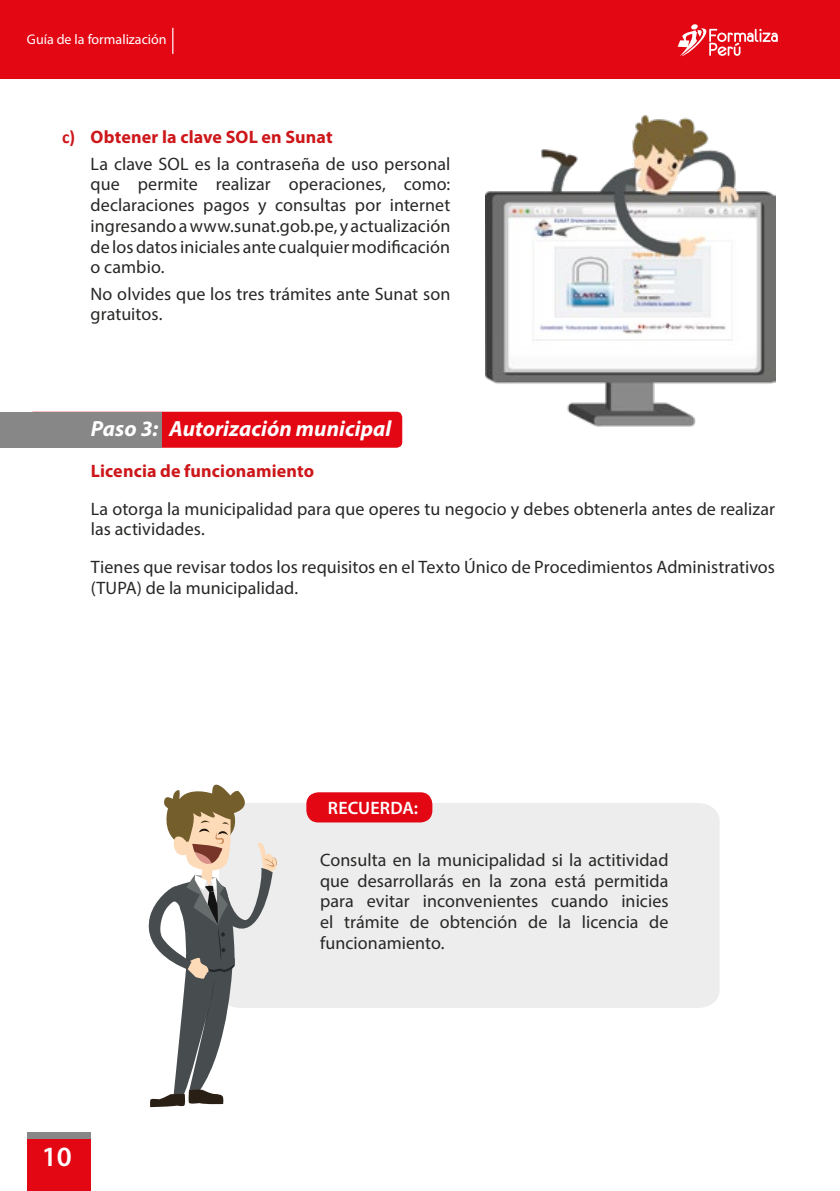
<style>
.page{position:relative;width:840px;height:1191px;background:#fff}
.page>*{position:absolute;margin:0;border:0;box-sizing:border-box;transform-origin:0 0}
.t1{font:600 28px "Myriad Pro";color:#fff}
.t2{font:italic 700 22px "Myriad Pro";letter-spacing:.005em;color:#fff}
.t3{font:18px/20.6px "Myriad Pro";letter-spacing:.005em;color:#272726}
.t4{font:700 18px "Myriad Pro";letter-spacing:.005em;color:#cd171a}
.t5{font:600 18px "Myriad Pro";letter-spacing:.01em;color:#fff}
.t6{font:14px "Myriad Pro";color:#fff}
.s1{font-family:"Calibri";font-weight:700;color:#cd171a}
.s2{font-weight:700;color:#cd171a}
</style>
<div class="page">
<div style="left:0;top:0;width:839px;height:78px;background:#e30613"></div>
<svg style="left:172px;top:28px;width:1px;height:26px"></svg>
<svg style="left:690px;top:24px;width:7px;height:6px"></svg>
<svg style="left:677px;top:27px;width:100px;height:29px"></svg>
<div style="left:27px;top:1138px;width:64px;height:53px;background:#e30613"></div>
<div style="left:27px;top:1132px;width:64px;height:6px;background:#878787"></div>
<div style="left:28px;top:412px;width:374px;height:36px;background:#e30613;border-radius:6px"></div>
<div style="left:0;top:412px;width:162px;height:36px;background:#878787"></div>
<hr style="left:839px;top:96px;width:1px;height:36px;background:#878787">
<hr style="left:839px;top:414px;width:1px;height:36px;background:#878787">
<img style="left:485px;top:115px;width:289px;height:312px">
<div style="left:277px;top:803px;width:442px;height:205px;background:#ededed"></div>
<div style="left:306px;top:792px;width:126px;height:30px;background:#e30613;border-radius:12px"></div>
<svg style="left:148px;top:784px;width:129px;height:323px"></svg>
<p class="t6" style="left:27px;top:31px;width:141px">Guía de la formalización</p>
<p class="t3" style="left:90px;top:124px;width:361px;line-height:26.4px;text-indent:-28px"><span class="s1">c)</span> <span class="s2">Obtener la clave SOL en Sunat<br></span>La clave SOL es la contraseña de uso personal</p>
<p class="t3" style="left:90px;top:174px;width:361px;text-align:justify">que permite realizar operaciones, como: declaraciones pagos y consultas por internet ingresando a www.sunat.gob.pe, y actualización de los datos iniciales ante cualquier modificación o cambio.</p>
<p class="t3" style="left:90px;top:283px;width:361px">No olvides que los tres trámites ante Sunat son gratuitos.</p>
<p class="t2" style="left:91px;top:414px;width:302px">Paso 3: Autorización municipal</p>
<p class="t4" style="left:91px;top:459px;width:225px">Licencia de funcionamiento</p>
<p class="t3" style="left:91px;top:498px;width:685px">La otorga la municipalidad para que operes tu negocio y debes obtenerla antes de realizar las actividades.</p>
<p class="t3" style="left:91px;top:556px;width:685px">Tienes que revisar todos los requisitos en el Texto Único de Procedimientos Administrativos (TUPA) de la municipalidad.</p>
<p class="t5" style="left:328px;top:796px;width:92px">RECUERDA:</p>
<h1 class="t1" style="left:42px;top:1138px;width:32px">10</h1>
<p class="t3" style="left:320px;top:849px;width:350px;text-align:justify">Consulta en la municipalidad si la actitividad que desarrollarás en la zona está permitida para evitar inconvenientes cuando inicies el trámite de obtención de la licencia de funcionamiento.</p>
</div>
